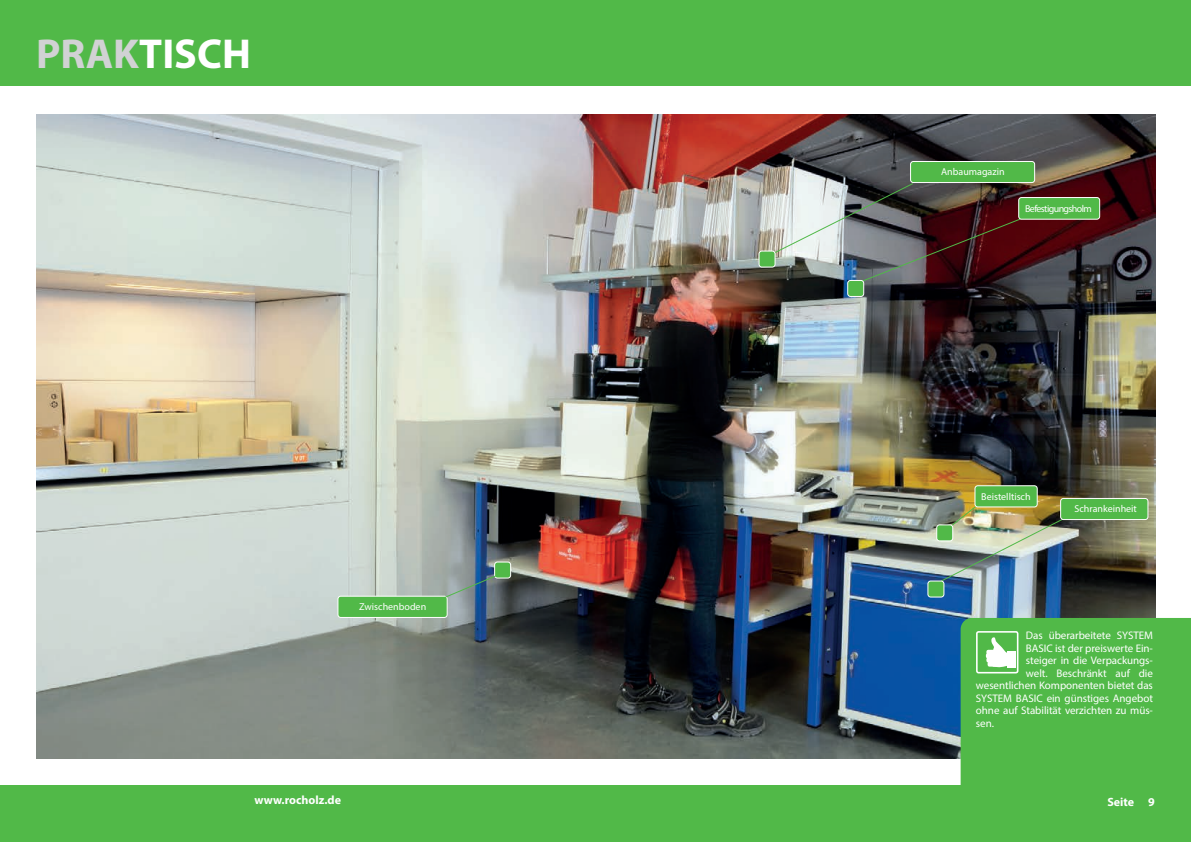
<style>
.page{position:relative;width:1191px;height:842px;background:#fff}
.page>*{position:absolute;margin:0;border:0;box-sizing:border-box;transform-origin:0 0}
.t1{font:700 42px "Myriad Pro";color:#fff}
.t2{font:700 12px "Myriad Pro";color:#fff}
.t3{font:11px "Myriad Pro";letter-spacing:-.005em;color:#fff}
.t4{font:10px "Myriad Pro";color:#fff}
.t5{font:10px "Myriad Pro";letter-spacing:-.06em;color:#fff}
.s1{color:#d1d2d4}
</style>
<div class="page">
<div style="left:0;top:785px;width:1191px;height:57px;background:#51b948"></div>
<img style="left:36px;top:114px;width:1119px;height:644px">
<div style="left:1018px;top:198px;width:81px;height:21px;background:#51b948;border-radius:3px"></div>
<div style="left:1018px;top:197px;width:82px;height:23px;border:1px solid #fff;border-radius:3px"></div>
<div style="left:847px;top:280px;width:16px;height:16px;background:#51b948;border-radius:3px"></div>
<div style="left:847px;top:280px;width:17px;height:17px;border:1px solid #fff;border-radius:3px"></div>
<img style="left:764px;top:182px;width:265px;height:101px">
<div style="left:910px;top:161px;width:124px;height:22px;background:#51b948;border-radius:3px"></div>
<div style="left:910px;top:161px;width:125px;height:22px;border:1px solid #fff;border-radius:3px"></div>
<div style="left:759px;top:251px;width:16px;height:16px;background:#51b948;border-radius:3px"></div>
<div style="left:758px;top:251px;width:17px;height:17px;border:1px solid #fff;border-radius:3px"></div>
<div style="left:936px;top:525px;width:16px;height:16px;background:#51b948;border-radius:3px"></div>
<div style="left:936px;top:524px;width:17px;height:17px;border:1px solid #fff;border-radius:3px"></div>
<div style="left:975px;top:486px;width:62px;height:21px;background:#51b948;border-radius:3px"></div>
<div style="left:974px;top:485px;width:63px;height:22px;border:1px solid #fff;border-radius:3px"></div>
<img style="left:939px;top:504px;width:152px;height:79px">
<div style="left:1060px;top:498px;width:88px;height:22px;background:#51b948;border-radius:3px"></div>
<div style="left:1060px;top:498px;width:88px;height:22px;border:1px solid #fff;border-radius:3px"></div>
<div style="left:928px;top:581px;width:16px;height:16px;background:#51b948;border-radius:3px"></div>
<div style="left:927px;top:580px;width:17px;height:17px;border:1px solid #fff;border-radius:3px"></div>
<div style="left:960px;top:618px;width:231px;height:167px;background:#51b948"></div>
<div style="left:976px;top:632px;width:41px;height:41px;background:#51b948;border-radius:2px"></div>
<div style="left:976px;top:631px;width:42px;height:42px;border:2px solid #fff;border-radius:2px"></div>
<div style="left:986px;top:653px;width:13px;height:5px;background:#fff;border-radius:2px"></div>
<svg style="left:990px;top:637px;width:16px;height:30px"></svg>
<div style="left:1006px;top:651px;width:9px;height:16px;background:#fff"></div>
<div style="left:986px;top:650px;width:13px;height:5px;background:#fff;border-radius:2px"></div>
<div style="left:986px;top:657px;width:13px;height:5px;background:#fff;border-radius:2px"></div>
<div style="left:987px;top:662px;width:13px;height:5px;background:#fff;border-radius:2px"></div>
<div style="left:0;top:0;width:1191px;height:85px;background:#51b948"></div>
<div style="left:494px;top:562px;width:16px;height:16px;background:#51b948;border-radius:3px"></div>
<div style="left:494px;top:561px;width:17px;height:17px;border:1px solid #fff;border-radius:3px"></div>
<div style="left:338px;top:596px;width:109px;height:21px;background:#51b948;border-radius:3px"></div>
<div style="left:337px;top:596px;width:111px;height:22px;border:1px solid #fff;border-radius:3px"></div>
<svg style="left:435px;top:569px;width:75px;height:33px;background:#6f8889"></svg>
<h1 class="t1" style="left:36px;top:26px;width:216px"><span class="s1">PRAK</span>TISCH</h1>
<p class="t4" style="left:359px;top:601px;width:69px">Zwischenboden</p>
<p class="t4" style="left:941px;top:166px;width:65px">Anbaumagazin</p>
<p class="t5" style="left:1025px;top:202px;width:68px">Befestigungsholm</p>
<p class="t4" style="left:981px;top:490px;width:51px">Beistelltisch</p>
<p class="t4" style="left:1074px;top:502px;width:64px">Schrankeinheit</p>
<p class="t3" style="left:1026px;top:629px;width:129px">Das überarbeitete SYSTEM</p>
<p class="t3" style="left:1026px;top:641px;width:128px">BASIC ist der preiswerte Ein-</p>
<p class="t3" style="left:1026px;top:654px;width:128px">steiger in die Verpackungs-</p>
<p class="t3" style="left:1026px;top:666px;width:128px">welt. Beschränkt auf die</p>
<p class="t3" style="left:976px;top:679px;width:179px">wesentlichen Komponenten bietet das</p>
<p class="t3" style="left:976px;top:691px;width:179px">SYSTEM BASIC ein günstiges Angebot</p>
<p class="t3" style="left:976px;top:704px;width:179px">ohne auf Stabilität verzichten zu müs-</p>
<p class="t3" style="left:976px;top:716px;width:20px">sen.</p>
<p class="t2" style="left:254px;top:793px;width:88px">www.rocholz.de</p>
<p class="t2" style="left:1148px;top:794px;width:8px">9</p>
<p class="t2" style="left:1107px;top:794px;width:28px">Seite</p>
</div>
